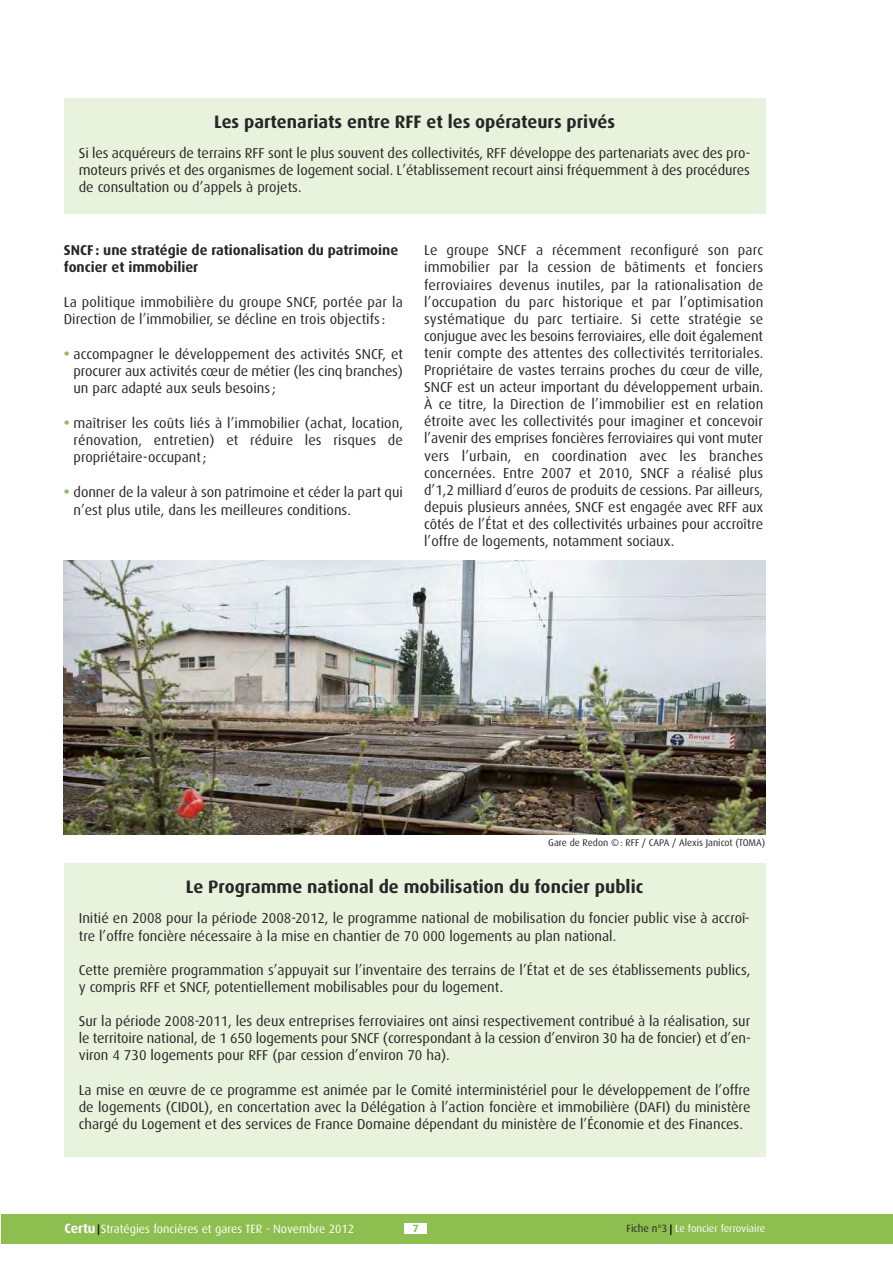
<style>
.page{position:relative;width:893px;height:1263px;background:#fff}
.page>*{position:absolute;margin:0;border:0;box-sizing:border-box;transform-origin:0 0}
.t1{font:700 18px "Dax OT";color:#272627}
.t2{font:14.25px/17.1px "Dax OT";color:#272627;text-align:justify}
.t3{font:700 14.25px/17.1px "Dax OT";color:#272627}
.t4{font:12px "Dax OT";color:#fff}
.t5{font:10.5px "Dax OT";color:#fff}
.t6{font:700 10.5px "Dax OT";color:#8cbf50}
.t7{font:9.75px "Dax OT";color:#272627}
.s1{font-weight:700;font-size:15px;color:#8cbf50}
.s2{font-weight:700;font-size:13.5px}
.s3{color:#272627}
</style>
<div class="page">
<div style="left:1px;top:1214px;width:892px;height:30px;background:#8cbf50"></div>
<div style="left:404px;top:1223px;width:23px;height:11px;background:#fff"></div>
<svg style="left:670px;top:1224px;width:2px;height:11px"></svg>
<div style="left:64px;top:98px;width:701px;height:115px;background:#e8f2dc"></div>
<div style="left:64px;top:863px;width:701px;height:294px;background:#e8f2dc"></div>
<img style="left:64px;top:560px;width:701px;height:274px">
<p class="t1" style="left:214px;top:115px;width:402px">Les partenariats entre RFF et les opérateurs privés</p>
<p class="t2" style="left:79px;top:146px;width:673px">Si les acquéreurs de terrains RFF sont le plus souvent des collectivités, RFF développe des partenariats avec des pro&shy;moteurs privés et des organismes de logement social. L’établissement recourt ainsi fréquemment à des procédures de consultation ou d’appels à projets.</p>
<p class="t3" style="left:64px;top:243px;width:336px">SNCF : une stratégie de rationalisation du patrimoine foncier et immobilier</p>
<p class="t2" style="left:64px;top:295px;width:341px">La politique immobilière du groupe SNCF, portée par la<br>Direction de l’immobilier, se décline en trois objectifs:</p>
<p class="t2" style="left:74px;top:347px;width:331px;text-indent:-10px"><span class="s1">•</span> accompagner le développement des activités SNCF, et procurer aux activités cœur de métier (les cinq branches) un parc adapté aux seuls besoins;</p>
<p class="t2" style="left:74px;top:416px;width:331px;text-indent:-10px"><span class="s1">•</span> maîtriser les coûts liés à l’immobilier (achat, location, rénovation, entretien) et réduire les risques de propriétaire-occupant;</p>
<p class="t2" style="left:74px;top:485px;width:331px;text-indent:-10px"><span class="s1">•</span> donner de la valeur à son patrimoine et céder la part qui n’est plus utile, dans les meilleures conditions.</p>
<p class="t2" style="left:424px;top:243px;width:341px">Le groupe SNCF a récemment reconfiguré son parc immobilier par la cession de bâtiments et fonciers ferroviaires devenus inutiles, par la rationalisation de l’occupation du parc historique et par l’optimisation systématique du parc tertiaire. Si cette stratégie se conjugue avec les besoins ferroviaires, elle doit également tenir compte des attentes des collectivités territoriales.<br>Propriétaire de vastes terrains proches du cœur de ville, SNCF est un acteur important du développement urbain.<br>À ce titre, la Direction de l’immobilier est en relation étroite avec les collectivités pour imaginer et concevoir l’avenir des emprises foncières ferroviaires qui vont muter vers l’urbain, en coordination avec les branches concernées. Entre 2007 et 2010, SNCF a réalisé plus d’1,2 milliard d’euros de produits de cessions. Par ailleurs, depuis plusieurs années, SNCF est engagée avec RFF aux côtés de l’État et des collectivités urbaines pour accroître l’offre de logements, notamment sociaux.</p>
<p class="t7" style="left:548px;top:839px;width:219px">Gare de Redon ©: RFF / CAPA / Alexis Janicot (TOMA)</p>
<p class="t1" style="left:186px;top:881px;width:459px">Le Programme national de mobilisation du foncier public</p>
<p class="t2" style="left:79px;top:911px;width:673px">Initié en 2008 pour la période 2008-2012, le programme national de mobilisation du foncier public vise à accroî&shy;tre l’offre foncière nécessaire à la mise en chantier de 70 000 logements au plan national.</p>
<p class="t2" style="left:79px;top:963px;width:673px">Cette première programmation s’appuyait sur l’inventaire des terrains de l’État et de ses établissements publics, y compris RFF et SNCF, potentiellement mobilisables pour du logement.</p>
<p class="t2" style="left:79px;top:1014px;width:674px">Sur la période 2008-2011, les deux entreprises ferroviaires ont ainsi respectivement contribué à la réalisation, sur le territoire national, de 1 650 logements pour SNCF (correspondant à la cession d’environ 30 ha de foncier) et d’en&shy;viron 4 730 logements pour RFF (par cession d’environ 70 ha).</p>
<p class="t2" style="left:79px;top:1082px;width:673px">La mise en œuvre de ce programme est animée par le Comité interministériel pour le développement de l’offre de logements (CIDOL), en concertation avec la Délégation à l’action foncière et immobilière (DAFI) du ministère chargé du Logement et des services de France Domaine dépendant du ministère de l’Économie et des Finances.</p>
<p class="t4" style="left:64px;top:1225px;width:291px"><span class="s2">Certu</span> Stratégies foncières et gares TER - Novembre 2012</p>
<p class="t6" style="left:413px;top:1224px;width:7px">7</p>
<p class="t5" style="left:627px;top:1225px;width:140px"><span class="s3">Fiche n°3</span> Le foncier ferroviaire</p>
</div>
